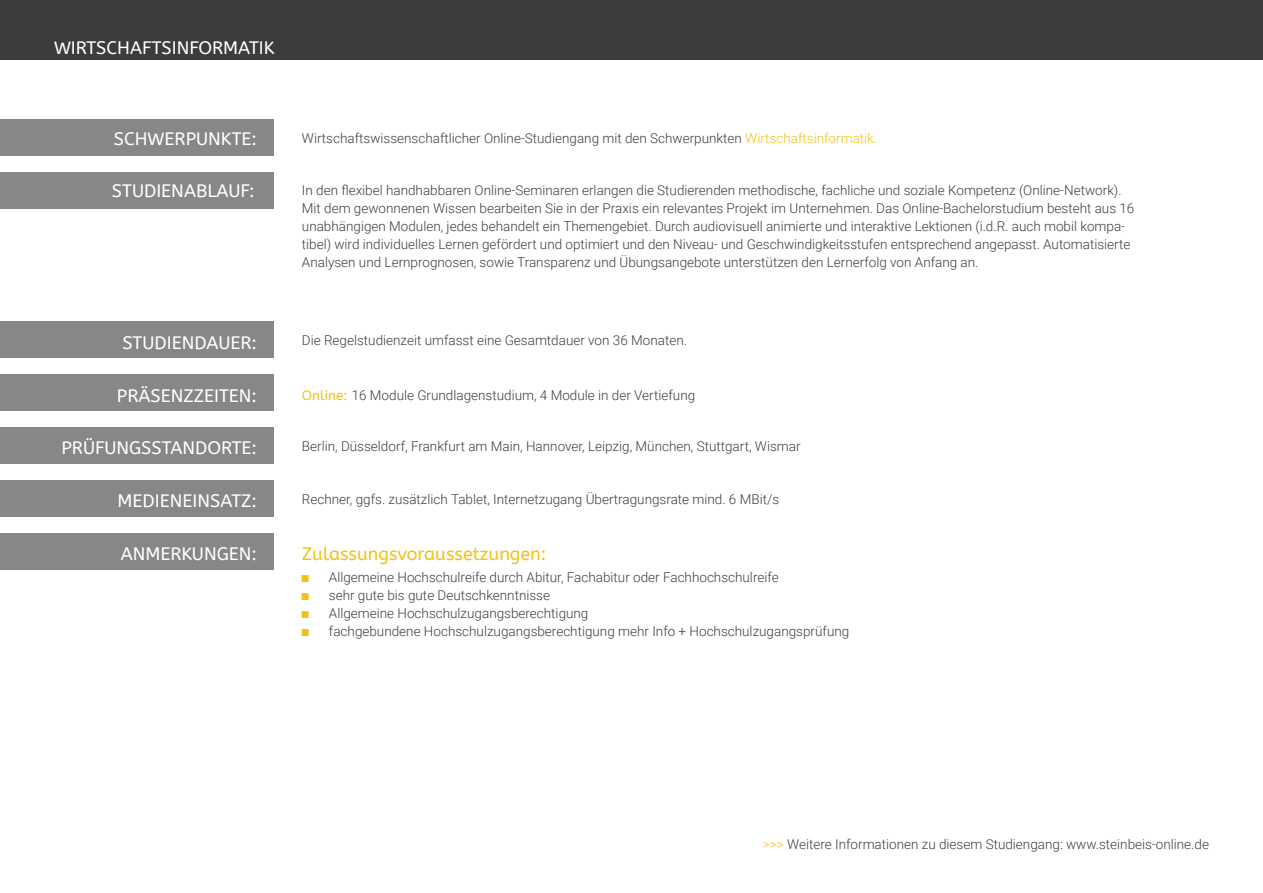
<style>
.page{position:relative;width:1263px;height:893px;background:#fff}
.page>*{position:absolute;margin:0;border:0;box-sizing:border-box;transform-origin:0 0}
.t1{font:18px "A Bee Zee";color:#fff}
.t2{font:18px "A Bee Zee";color:#f3c116}
.t3{font:300 13.5px/18px "Roboto";color:#3e3e3f}
.s1{color:#f3c116}
.s2{font-family:"A Bee Zee";font-weight:400;color:#f3c116}
.s3{font-family:"Arial Narrow";font-weight:400;font-size:15px;color:#f3c116}
</style>
<div class="page">
<div style="left:0;top:0;width:1263px;height:60px;background:#3c3c3b"></div>
<div style="left:0;top:119px;width:274px;height:36px;background:#878787"></div>
<div style="left:0;top:172px;width:274px;height:36px;background:#878787"></div>
<div style="left:0;top:321px;width:274px;height:36px;background:#878787"></div>
<div style="left:0;top:374px;width:274px;height:36px;background:#878787"></div>
<div style="left:0;top:427px;width:274px;height:36px;background:#878787"></div>
<div style="left:0;top:480px;width:274px;height:37px;background:#878787"></div>
<div style="left:0;top:534px;width:274px;height:36px;background:#878787"></div>
<h1 class="t1" style="left:54px;top:37px;width:222px">WIRTSCHAFTSINFORMATIK</h1>
<h1 class="t1" style="left:114px;top:129px;width:145px">SCHWERPUNKTE:</h1>
<h1 class="t1" style="left:112px;top:180px;width:144px">STUDIENABLAUF:</h1>
<h1 class="t1" style="left:122px;top:332px;width:136px">STUDIENDAUER:</h1>
<h1 class="t1" style="left:117px;top:385px;width:142px">PRÄSENZZEITEN:</h1>
<h1 class="t1" style="left:61px;top:437px;width:197px">PRÜFUNGSSTANDORTE:</h1>
<h1 class="t1" style="left:118px;top:490px;width:141px">MEDIENEINSATZ:</h1>
<h1 class="t1" style="left:121px;top:543px;width:138px">ANMERKUNGEN:</h1>
<p class="t3" style="left:302px;top:128px;width:577px">Wirtschaftswissenschaftlicher Online-Studiengang mit den Schwerpunkten <span class="s1">Wirtschaftsinformatik.</span></p>
<p class="t3" style="left:302px;top:181px;width:834px">In den flexibel handhabbaren Online-Seminaren erlangen die Studierenden methodische, fachliche und soziale Kompetenz (Online-Network).<br>Mit dem gewonnenen Wissen bearbeiten Sie in der Praxis ein relevantes Projekt im Unternehmen. Das Online-Bachelorstudium besteht aus 16 unabhängigen Modulen, jedes behandelt ein Themengebiet. Durch audiovisuell animierte und interaktive Lektionen (i.d.R. auch mobil kompa&shy;tibel) wird individuelles Lernen gefördert und optimiert und den Niveau- und Geschwindigkeitsstufen entsprechend angepasst. Automatisierte Analysen und Lernprognosen, sowie Transparenz und Übungsangebote unterstützen den Lernerfolg von Anfang an.</p>
<p class="t3" style="left:302px;top:330px;width:387px">Die Regelstudienzeit umfasst eine Gesamtdauer von 36 Monaten.</p>
<p class="t3" style="left:302px;top:386px;width:395px"><span class="s2">Online:</span> 16 Module Grundlagenstudium, 4 Module in der Vertiefung</p>
<p class="t3" style="left:302px;top:437px;width:500px">Berlin, Düsseldorf, Frankfurt am Main, Hannover, Leipzig, München, Stuttgart, Wismar</p>
<p class="t3" style="left:302px;top:490px;width:479px">Rechner, ggfs. zusätzlich Tablet, Internetzugang Übertragungsrate mind. 6 MBit/s</p>
<h1 class="t2" style="left:302px;top:543px;width:246px">Zulassungsvoraussetzungen:</h1>
<p class="t3" style="left:302px;top:568px;width:478px"><span class="s3">■</span> Allgemeine Hochschulreife durch Abitur, Fachabitur oder Fachhochschulreife</p>
<p class="t3" style="left:302px;top:586px;width:250px"><span class="s3">■</span> sehr gute bis gute Deutschkenntnisse</p>
<p class="t3" style="left:302px;top:604px;width:288px"><span class="s3">■</span> Allgemeine Hochschulzugangsberechtigung</p>
<p class="t3" style="left:302px;top:622px;width:549px"><span class="s3">■</span> fachgebundene Hochschulzugangsberechtigung mehr Info + Hochschulzugangsprüfung</p>
<p class="t3" style="left:763px;top:835px;width:447px"><span class="s1">&gt;&gt;&gt;</span> Weitere Informationen zu diesem Studiengang: www.steinbeis-online.de</p>
</div>
